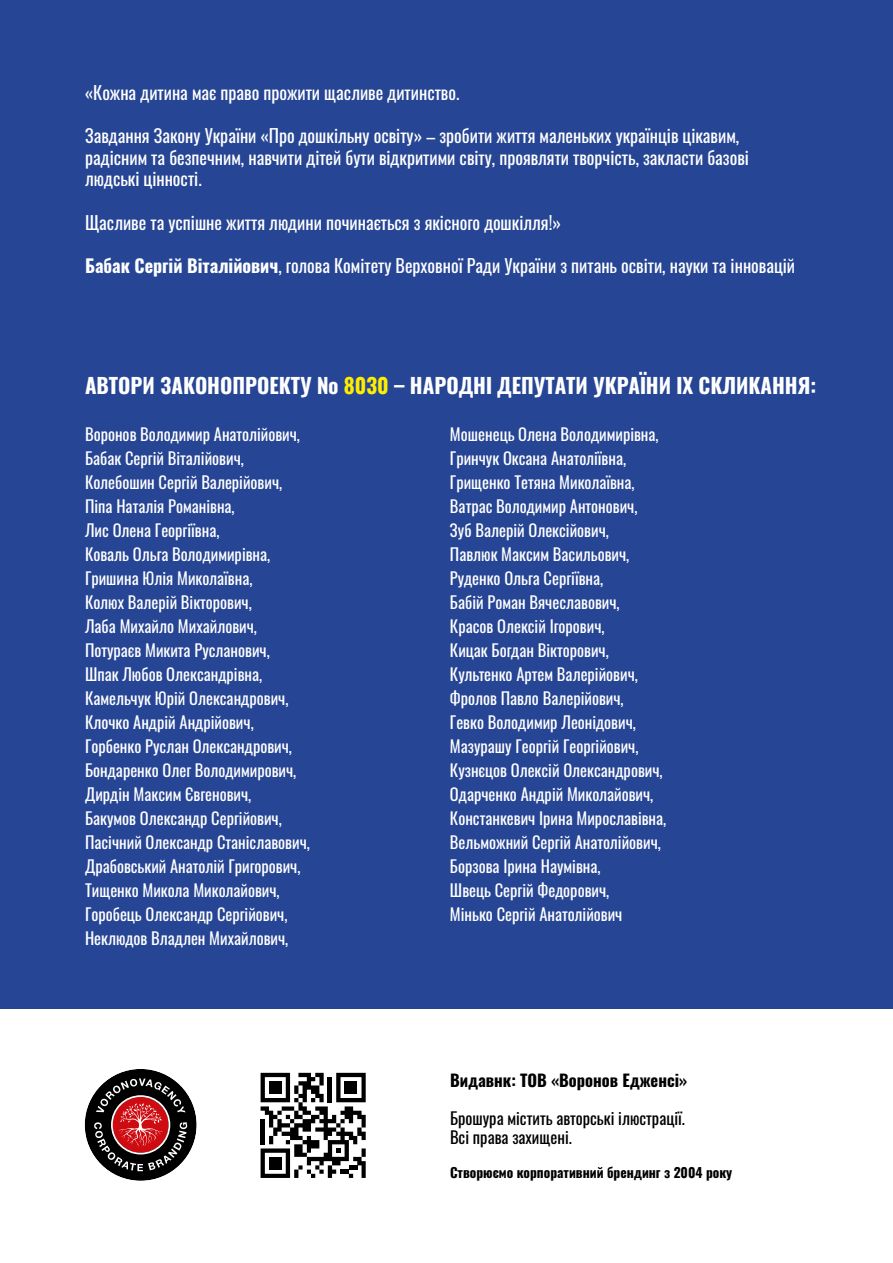
<style>
.page{position:relative;width:893px;height:1263px;background:#264594}
.page>*{position:absolute;margin:0;border:0;box-sizing:border-box;transform-origin:0 0}
.t1{font:700 21px "Oswald";color:#fff}
.t2{font:18px/21.6px "Oswald";color:#fff}
.t3{font:16.5px/24px "Oswald";color:#fff}
.t4{font:16.5px/19.8px "Oswald";color:#000}
.t5{font:700 16.5px "Oswald";color:#000}
.t6{font:700 13.5px "Oswald";color:#000}
.s1{font-weight:700}
.s2{color:#ffed00}
</style>
<div class="page">
<div style="left:0;top:1010px;width:893px;height:253px;background:#fff"></div>
<svg style="left:84px;top:1069px;width:113px;height:112px"></svg>
<svg style="left:261px;top:1073px;width:105px;height:105px"></svg>
<p class="t2" style="left:85px;top:80px;width:376px">«Кожна дитина має право прожити щасливе дитинство.</p>
<p class="t2" style="left:85px;top:123px;width:665px">Завдання Закону України «Про дошкільну освіту» – зробити життя маленьких українців цікавим, радісним та безпечним, навчити дітей бути відкритими світу, проявляти творчість, закласти базові людські цінності.</p>
<p class="t2" style="left:85px;top:210px;width:478px">Щасливе та успішне життя людини починається з якісного дошкілля!»</p>
<p class="t2" style="left:85px;top:253px;width:712px"><span class="s1">Бабак Сергій Віталійович</span>, голова Комітету Верховної Ради України з питань освіти, науки та інновацій</p>
<p class="t1" style="left:85px;top:367px;width:733px">АВТОРИ ЗАКОНОПРОЕКТУ № <span class="s2">8030</span> – НАРОДНІ ДЕПУТАТИ УКРАЇНИ ІХ СКЛИКАННЯ:</p>
<p class="t3" style="left:85px;top:420px;width:226px">Воронов Володимир Анатолійович,<br>Бабак Сергій Віталійович,<br>Колебошин Сергій Валерійович,<br>Піпа Наталія Романівна,<br>Лис Олена Георгіївна,<br>Коваль Ольга Володимирівна,<br>Гришина Юлія Миколаївна,<br>Колюх Валерій Вікторович,<br>Лаба Михайло Михайлович,<br>Потураєв Микита Русланович,<br>Шпак Любов Олександрівна,<br>Камельчук Юрій Олександрович,<br>Клочко Андрій Андрійович,<br>Горбенко Руслан Олександрович,<br>Бондаренко Олег Володимирович,<br>Дирдін Максим Євгенович,<br>Бакумов Олександр Сергійович,<br>Пасічний Олександр Станіславович,<br>Драбовський Анатолій Григорович,<br>Тищенко Микола Миколайович,<br>Горобець Олександр Сергійович,<br>Неклюдов Владлен Михайлович,</p>
<p class="t3" style="left:450px;top:420px;width:218px">Мошенець Олена Володимирівна,<br>Гринчук Оксана Анатоліївна,<br>Грищенко Тетяна Миколаївна,<br>Ватрас Володимир Антонович,<br>Зуб Валерій Олексійович,<br>Павлюк Максим Васильович,<br>Руденко Ольга Сергіївна,<br>Бабій Роман Вячеславович,<br>Красов Олексій Ігорович,<br>Кицак Богдан Вікторович,<br>Культенко Артем Валерійович,<br>Фролов Павло Валерійович,<br>Гевко Володимир Леонідович,<br>Мазурашу Георгій Георгійович,<br>Кузнєцов Олексій Олександрович,<br>Одарченко Андрій Миколайович,<br>Констанкевич Ірина Мирославівна,<br>Вельможний Сергій Анатолійович,<br>Борзова Ірина Наумівна,<br>Швець Сергій Федорович,<br>Мінько Сергій Анатолійович</p>
<p class="t5" style="left:450px;top:1065px;width:239px">Видавнк: ТОВ «Воронов Едженсі»</p>
<p class="t4" style="left:450px;top:1106px;width:236px">Брошура містить авторські ілюстрації.<br>Всі права захищені.</p>
<p class="t6" style="left:450px;top:1160px;width:284px">Створюємо корпоративний брендинг з 2004 року</p>
</div>
